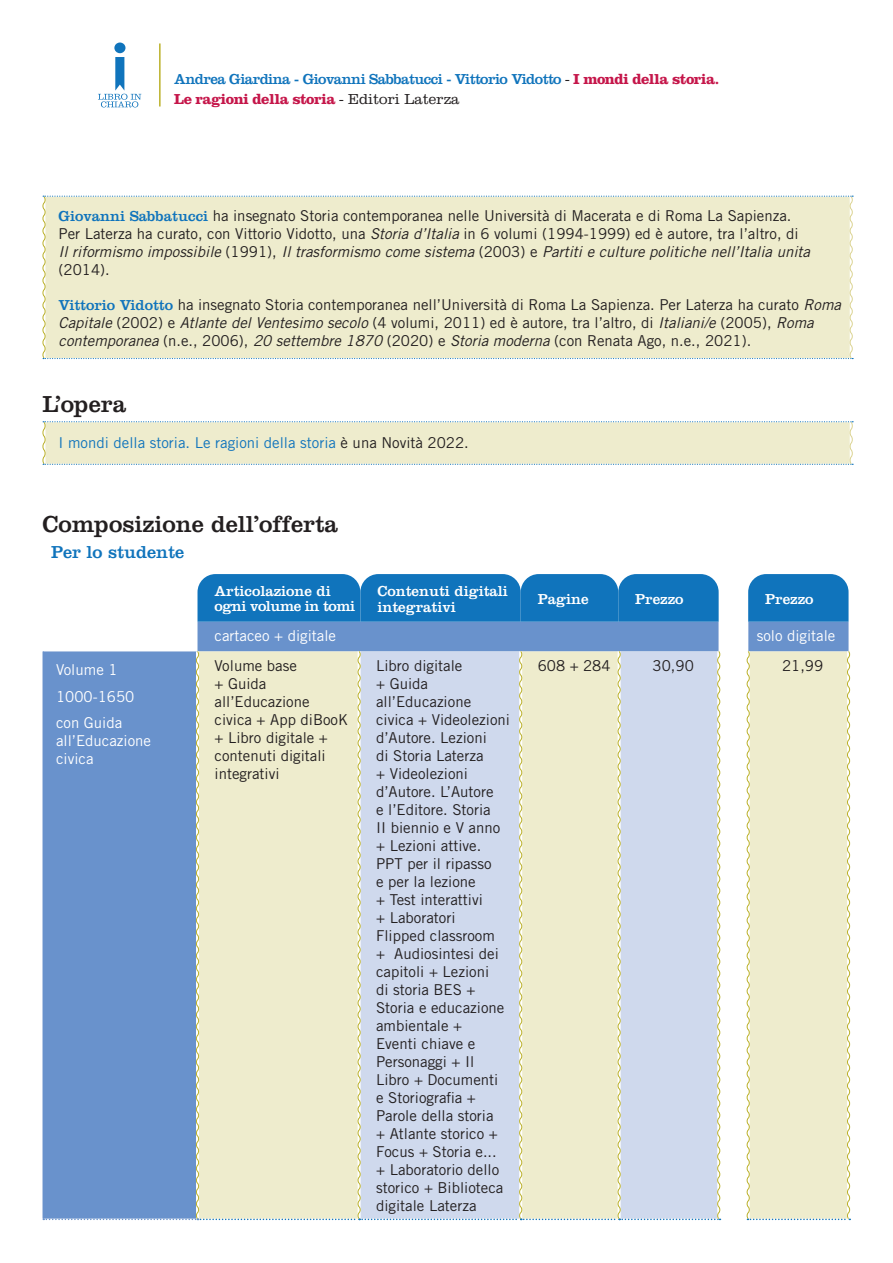
<style>
.page{position:relative;width:893px;height:1263px;background:#fff}
.page>*{position:absolute;margin:0;border:0;box-sizing:border-box;transform-origin:0 0}
.t1{font:24px "Clarendon";color:#231f20}
.t2{font:18px "Clarendon";color:#1074bc}
.t3{font:15px/18px "Trade Gothic LT Std";color:#231f20}
.t4{font:15px/19.8px "Clarendon";letter-spacing:-.035em;color:#1074bc}
.t5{font:15px/15px "Clarendon";color:#fff}
.t6{font:15px/26.5px "Trade Gothic LT Std";color:#fff}
.t7{font:15px "Trade Gothic LT Std";color:#1074bc}
.s1{font-weight:300;color:#231f20}
.s2{font-weight:700;color:#c5164a}
.s3{font-family:"Clarendon";color:#1074bc}
.s4{font-style:italic}
.s5{color:#231f20}
</style>
<div class="page">
<div style="left:42px;top:196px;width:812px;height:163px;background:#eeeccd"></div>
<svg style="left:42px;top:421px;width:812px;height:44px;background:#eaeace"></svg>
<svg style="left:43px;top:574px;width:808px;height:646px;background:#beced7"></svg>
<hr style="left:159px;top:43px;width:2px;height:64px;background:#bbb12a">
<div style="left:114px;top:43px;width:11px;height:10px;background:#1074bc;border-radius:50%"></div>
<svg style="left:98px;top:57px;width:43px;height:50px"></svg>
<p class="t4" style="left:174px;top:69px;width:547px">Andrea Giardina - Giovanni Sabbatucci - Vittorio Vidotto <span class="s1">-</span> <span class="s2">I mondi della storia.<br>Le ragioni della storia</span> <span class="s1">- Editori Laterza</span></p>
<p class="t3" style="left:59px;top:206px;width:753px"><span class="s3">Giovanni Sabbatucci</span> ha insegnato Storia contemporanea nelle Università di Macerata e di Roma La Sapienza.<br>Per Laterza ha curato, con Vittorio Vidotto, una <span class="s4">Storia d’Italia</span> in 6 volumi (1994-1999) ed è autore, tra l’altro, di <span class="s4">Il riformismo impossibile</span> (1991), <span class="s4">Il trasformismo come sistema</span> (2003) e <span class="s4">Partiti e culture politiche nell’Italia unita </span>(2014).</p>
<p class="t3" style="left:59px;top:295px;width:784px"><span class="s3">Vittorio Vidotto</span> ha insegnato Storia contemporanea nell’Università di Roma La Sapienza. Per Laterza ha curato <span class="s4">Roma<br>Capitale</span> (2002) e <span class="s4">Atlante del Ventesimo secolo</span> (4 volumi, 2011) ed è autore, tra l’altro, di <span class="s4">Italiani/e</span> (2005), <span class="s4">Roma contemporanea</span> (n.e., 2006), <span class="s4">20 settembre 1870</span> (2020) e <span class="s4">Storia moderna</span> (con Renata Ago, n.e., 2021).</p>
<h1 class="t1" style="left:43px;top:390px;width:85px">L’opera</h1>
<p class="t7" style="left:59px;top:434px;width:412px">I mondi della storia. Le ragioni della storia <span class="s5">è una Novità 2022.</span></p>
<h1 class="t1" style="left:43px;top:510px;width:297px">Composizione dell’offerta</h1>
<p class="t2" style="left:51px;top:541px;width:135px">Per lo studente</p>
<p class="t5" style="left:215px;top:583px;width:142px">Articolazione di ogni volume in tomi</p>
<p class="t5" style="left:377px;top:582px;width:132px;line-height:16.5px">Contenuti digitali integrativi</p>
<p class="t5" style="left:538px;top:591px;width:52px">Pagine</p>
<p class="t5" style="left:635px;top:591px;width:50px">Prezzo</p>
<p class="t5" style="left:765px;top:591px;width:50px">Prezzo</p>
<p class="t6" style="left:56px;top:656px;width:80px">Volume 1<br>1000-1650 con Guida</p>
<p class="t6" style="left:56px;top:731px;width:97px;line-height:18px">all’Educazione civica</p>
<p class="t6" style="left:215px;top:622px;width:123px">cartaceo + digitale</p>
<p class="t6" style="left:757px;top:622px;width:80px">solo digitale</p>
<p class="t3" style="left:215px;top:656px;width:135px">Volume base<br>+ Guida all’Educazione civica + App diBooK + Libro digitale + contenuti digitali integrativi</p>
<p class="t3" style="left:376px;top:656px;width:136px">Libro digitale<br>+ Guida all’Educazione civica + Videolezioni d’Autore. Lezioni<br>di Storia Laterza<br>+ Videolezioni d’Autore. L’Autore<br>e l’Editore. Storia<br>II biennio e V anno + Lezioni attive.<br>PPT per il ripasso<br>e per la lezione<br>+ Test interattivi<br>+ Laboratori<br>Flipped classroom<br>+ Audiosintesi dei capitoli + Lezioni<br>di storia BES +<br>Storia e educazione ambientale +<br>Eventi chiave e<br>Personaggi + Il<br>Libro + Documenti<br>e Storiografia +<br>Parole della storia<br>+ Atlante storico +<br>Focus + Storia e...<br>+ Laboratorio dello storico + Biblioteca digitale Laterza</p>
<p class="t3" style="left:538px;top:656px;width:74px">608 + 284</p>
<p class="t3" style="left:653px;top:656px;width:43px">30,90</p>
<p class="t3" style="left:782px;top:656px;width:43px">21,99</p>
</div>
